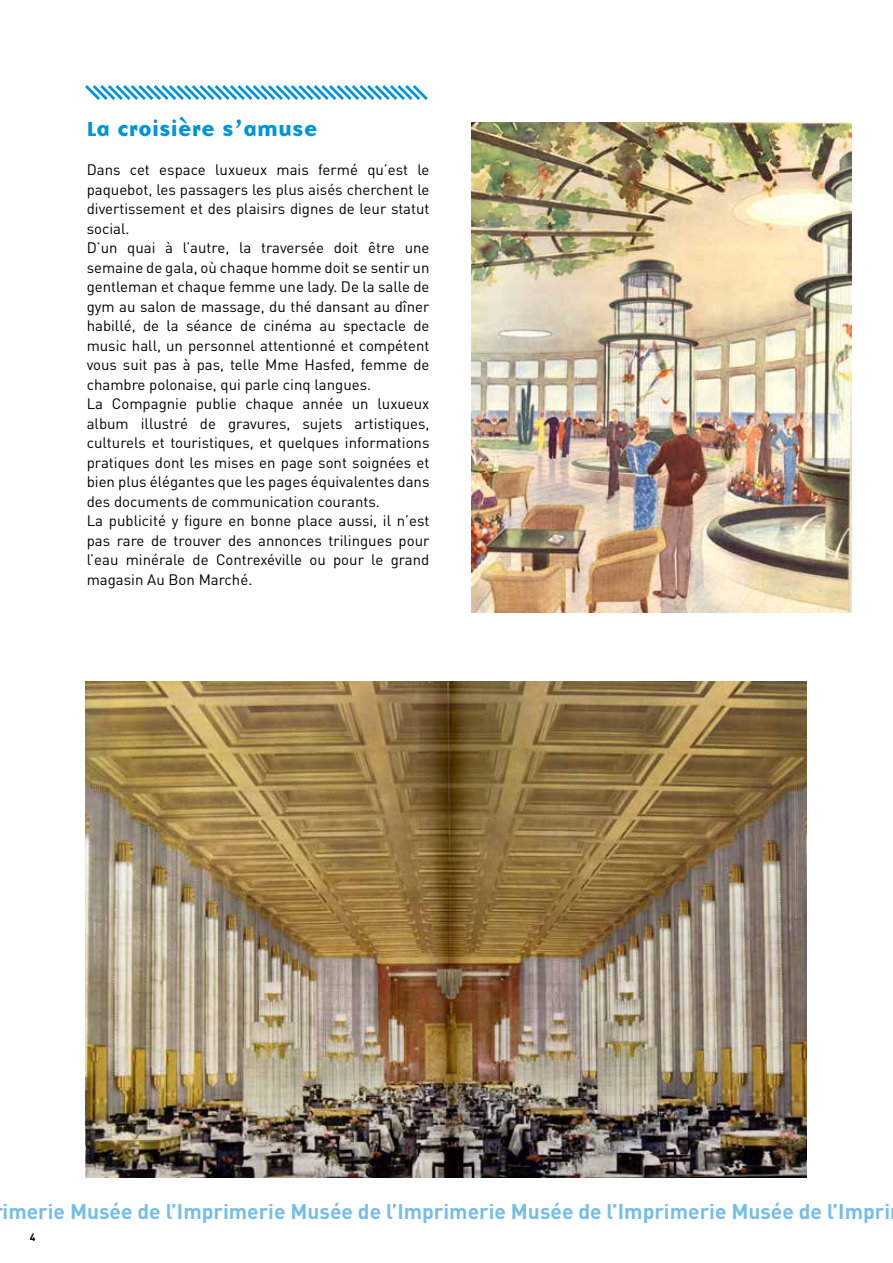
<style>
.page{position:relative;width:893px;height:1263px;background:#fff}
.page>*{position:absolute;margin:0;border:0;box-sizing:border-box;transform-origin:0 0}
.t1{font:700 21px "DIN";color:#75bee9}
.t2{font:21px "Base Nine B";color:#0095da}
.t3{font:15px/19.5px "DIN";color:#000}
.t4{font:700 10.5px "DIN";color:#000}
</style>
<div class="page">
<img style="left:471px;top:123px;width:380px;height:490px">
<svg style="left:85px;top:85px;width:343px;height:15px"></svg>
<img style="left:86px;top:681px;width:721px;height:497px">
<h1 class="t2" style="left:87px;top:112px;width:233px">La croisière s’amuse</h1>
<p class="t3" style="left:87px;top:160px;width:344px">Dans cet espace luxueux mais fermé qu’est le paquebot, les passagers les plus aisés cherchent le divertissement et des plaisirs dignes de leur statut social.<br>D’un quai à l’autre, la traversée doit être une semaine de gala, où chaque homme doit se sentir un gentleman et chaque femme une lady. De la salle de gym au salon de massage, du thé dansant au dîner habillé, de la séance de cinéma au spectacle de music hall, un personnel attentionné et compétent vous suit pas à pas, telle Mme Hasfed, femme de chambre polonaise, qui parle cinq langues.<br>La Compagnie publie chaque année un luxueux album illustré de gravures, sujets artistiques, culturels et touristiques, et quelques informations pratiques dont les mises en page sont soignées et bien plus élégantes que les pages équivalentes dans des documents de communication courants.<br>La publicité y figure en bonne place aussi, il n’est pas rare de trouver des annonces trilingues pour l’eau minérale de Contrexéville ou pour le grand magasin Au Bon Marché.</p>
<h1 class="t1" style="left:3px;top:1198px;width:889px">imerie Musée de l’Imprimerie Musée de l’Imprimerie Musée de l’Imprimerie Musée de l’Impri</h1>
<p class="t4" style="left:30px;top:1230px;width:7px">4</p>
</div>
